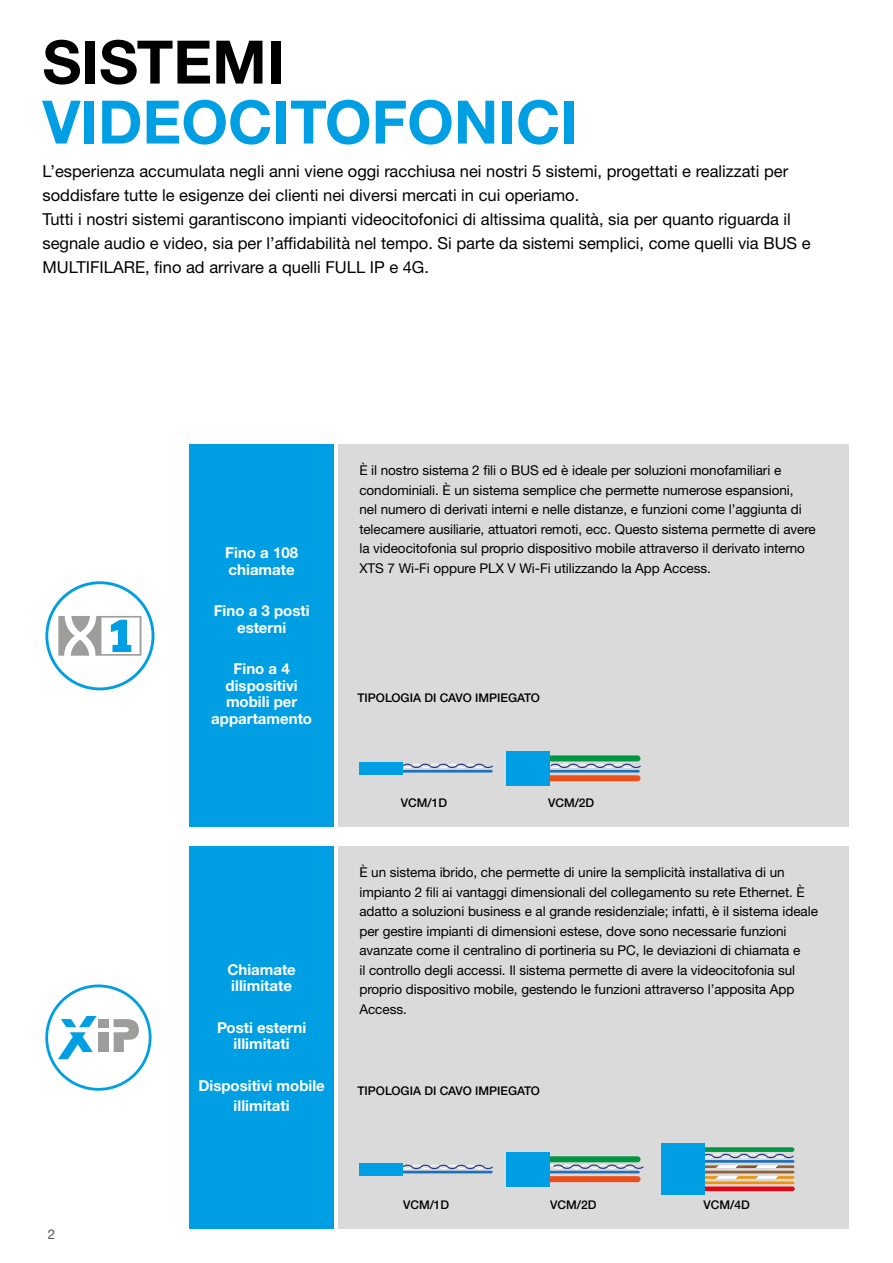
<style>
.page{position:relative;width:893px;height:1263px;background:#fff}
.page>*{position:absolute;margin:0;border:0;box-sizing:border-box;transform-origin:0 0}
.t1{font:700 60px "Helvetica Neue LTW1 G";color:#009fe3}
.t2{font:700 60px "Helvetica Neue LTW1 G";color:#000}
.t3{font:16.5px/24px "Helvetica Neue LTW1 G";color:#000}
.t4{font:700 15px/16.5px "Helvetica Neue LTW1 G";color:#fff;text-align:center}
.t5{font:13.5px/19.5px "Helvetica Neue LTW1 G";letter-spacing:-.005em;color:#000}
.t6{font:13.5px "Helvetica Neue LTW1 G";color:#575756}
.t7{font:500 12px "Helvetica Neue LTW1 G";color:#000}
</style>
<div class="page">
<div style="left:338px;top:444px;width:510px;height:383px;background:#dadada"></div>
<div style="left:338px;top:846px;width:510px;height:383px;background:#dadada"></div>
<div style="left:189px;top:444px;width:145px;height:383px;background:#009fe3"></div>
<div style="left:189px;top:846px;width:145px;height:383px;background:#009fe3"></div>
<svg style="left:45px;top:581px;width:110px;height:110px"></svg>
<hr style="left:402px;top:1171px;width:91px;height:2px;background:#1d71b8">
<div style="left:547px;top:1176px;width:93px;height:6px;background:#e94e1b;border-radius:3px"></div>
<div style="left:547px;top:1156px;width:93px;height:6px;background:#009641;border-radius:3px"></div>
<hr style="left:549px;top:1171px;width:91px;height:2px;background:#1d71b8">
<hr style="left:696px;top:1181px;width:98px;height:3px;background:#f39200">
<hr style="left:696px;top:1171px;width:98px;height:2px;background:#936037">
<div style="left:696px;top:1186px;width:99px;height:5px;background:#e30613;border-radius:2px"></div>
<div style="left:697px;top:1147px;width:97px;height:5px;background:#009641;border-radius:2px"></div>
<svg style="left:704px;top:1176px;width:90px;height:3px"></svg>
<hr style="left:402px;top:770px;width:91px;height:2px;background:#1d71b8">
<div style="left:547px;top:775px;width:93px;height:6px;background:#e94e1b;border-radius:3px"></div>
<div style="left:547px;top:755px;width:93px;height:6px;background:#009641;border-radius:3px"></div>
<hr style="left:549px;top:770px;width:91px;height:2px;background:#1d71b8">
<svg style="left:45px;top:984px;width:107px;height:107px"></svg>
<div style="left:99px;top:1019px;width:10px;height:8px;background:#9d9d9c"></div>
<div style="left:99px;top:1032px;width:10px;height:20px;background:#9d9d9c"></div>
<svg style="left:403px;top:763px;width:90px;height:7px"></svg>
<svg style="left:550px;top:763px;width:91px;height:7px"></svg>
<div style="left:507px;top:751px;width:43px;height:34px;background:#009fe3"></div>
<div style="left:360px;top:762px;width:43px;height:13px;background:#009fe3"></div>
<svg style="left:403px;top:1164px;width:90px;height:7px"></svg>
<div style="left:360px;top:1163px;width:43px;height:12px;background:#009fe3"></div>
<svg style="left:550px;top:1164px;width:94px;height:5px"></svg>
<div style="left:507px;top:1152px;width:43px;height:34px;background:#009fe3"></div>
<svg style="left:704px;top:1152px;width:91px;height:16px"></svg>
<div style="left:661px;top:1144px;width:43px;height:51px;background:#009fe3"></div>
<h1 class="t2" style="left:43px;top:25px;width:243px">SISTEMI</h1>
<h1 class="t1" style="left:43px;top:85px;width:537px">VIDEOCITOFONICI</h1>
<p class="t3" style="left:43px;top:159px;width:770px">L’esperienza accumulata negli anni viene oggi racchiusa nei nostri 5 sistemi, progettati e realizzati per soddisfare tutte le esigenze dei clienti nei diversi mercati in cui operiamo.<br>Tutti i nostri sistemi garantiscono impianti videocitofonici di altissima qualità, sia per quanto riguarda il segnale audio e video, sia per l’affidabilità nel tempo. Si parte da sistemi semplici, come quelli via BUS e MULTIFILARE, fino ad arrivare a quelli FULL IP e 4G.</p>
<p class="t6" style="left:48px;top:1225px;width:9px">2</p>
<p class="t4" style="left:225px;top:545px;width:74px;text-align:left">Fino a 108 chiamate</p>
<p class="t4" style="left:214px;top:603px;width:97px">Fino a 3 posti esterni</p>
<p class="t4" style="left:211px;top:661px;width:102px">Fino a 4 dispositivi mobili per appartamento</p>
<p class="t4" style="left:227px;top:961px;width:70px;text-align:left">Chiamate illimitate</p>
<p class="t4" style="left:217px;top:1019px;width:91px">Posti esterni illimitati</p>
<p class="t4" style="left:198px;top:1075px;width:128px;line-height:20.7px">Dispositivi mobile illimitati</p>
<p class="t5" style="left:359px;top:461px;width:458px">È il nostro sistema 2 fili o BUS ed è ideale per soluzioni monofamiliari e condominiali. È un sistema semplice che permette numerose espansioni,<br>nel numero di derivati interni e nelle distanze, e funzioni come l’aggiunta di telecamere ausiliarie, attuatori remoti, ecc. Questo sistema permette di avere la videocitofonia sul proprio dispositivo mobile attraverso il derivato interno XTS 7 Wi-Fi oppure PLX V Wi-Fi utilizzando la App Access.</p>
<p class="t7" style="left:357px;top:690px;width:184px">TIPOLOGIA DI CAVO IMPIEGATO</p>
<p class="t7" style="left:401px;top:796px;width:48px">VCM/1D</p>
<p class="t7" style="left:548px;top:796px;width:48px">VCM/2D</p>
<p class="t5" style="left:359px;top:862px;width:460px">È un sistema ibrido, che permette di unire la semplicità installativa di un impianto 2 fili ai vantaggi dimensionali del collegamento su rete Ethernet. È adatto a soluzioni business e al grande residenziale; infatti, è il sistema ideale per gestire impianti di dimensioni estese, dove sono necessarie funzioni avanzate come il centralino di portineria su PC, le deviazioni di chiamata e<br>il controllo degli accessi. Il sistema permette di avere la videocitofonia sul proprio dispositivo mobile, gestendo le funzioni attraverso l’apposita App Access.</p>
<p class="t7" style="left:357px;top:1084px;width:184px">TIPOLOGIA DI CAVO IMPIEGATO</p>
<p class="t7" style="left:403px;top:1197px;width:48px">VCM/1D</p>
<p class="t7" style="left:550px;top:1197px;width:48px">VCM/2D</p>
<p class="t7" style="left:704px;top:1197px;width:48px">VCM/4D</p>
</div>
